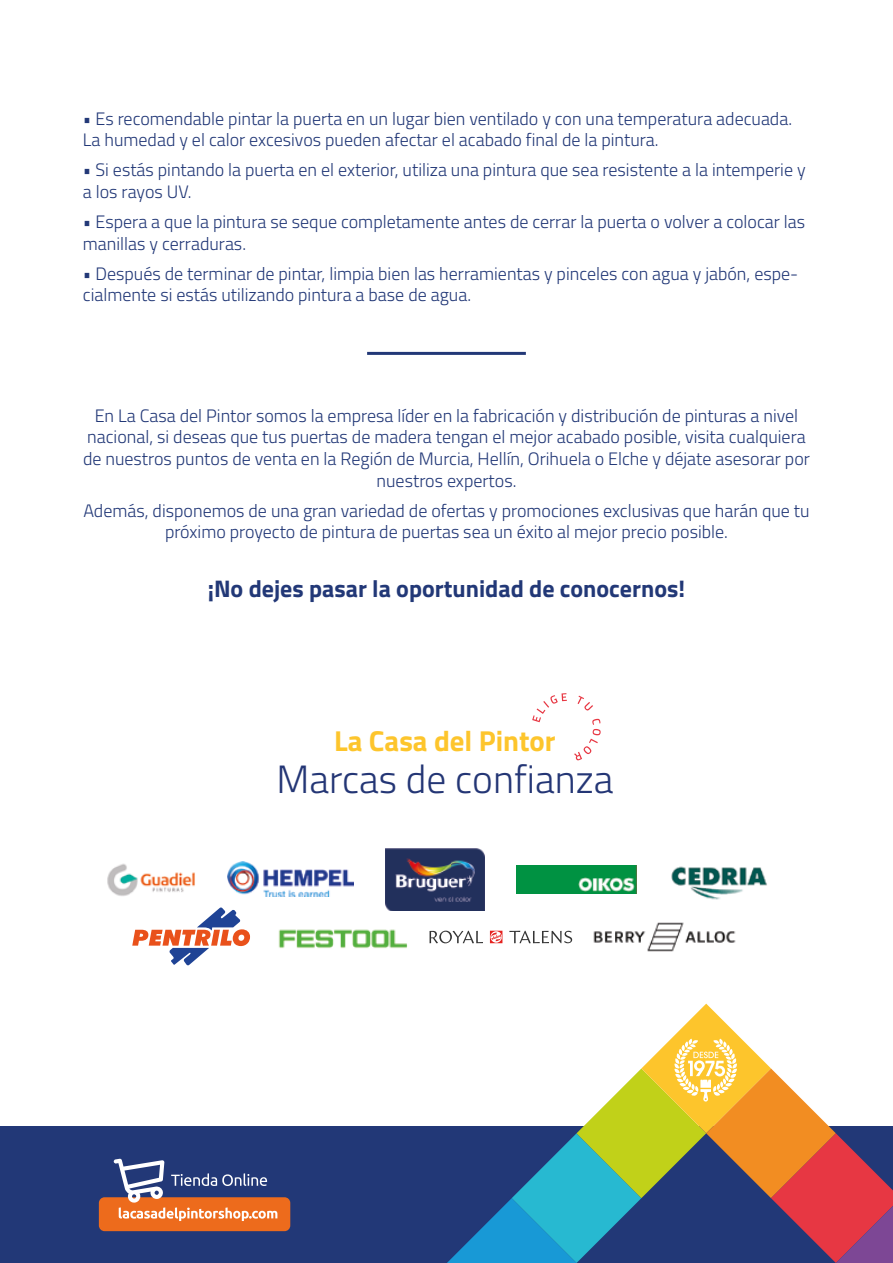
<style>
.page{position:relative;width:893px;height:1263px;background:#fff}
.page>*{position:absolute;margin:0;border:0;box-sizing:border-box;transform-origin:0 0}
.t1{font:300 39.45px "Titillium Web";color:#243675}
.t2{font:700 28.8px "Titillium Web";color:#fdc52c}
.t3{font:700 24px "Titillium Web";color:#223877}
.t4{font:300 18px/21.6px "Titillium Web";color:#223877}
</style>
<div class="page">
<div style="left:1px;top:1127px;width:892px;height:136px;background:#223877"></div>
<hr style="left:367px;top:352px;width:159px;height:3px;background:#223877">
<svg style="left:447px;top:1004px;width:446px;height:259px"></svg>
<div style="left:99px;top:1197px;width:191px;height:34px;background:#ed6b1c;border-radius:6px"></div>
<svg style="left:113px;top:1158px;width:164px;height:63px"></svg>
<svg style="left:532px;top:693px;width:35px;height:29px"></svg>
<svg style="left:577px;top:696px;width:16px;height:14px"></svg>
<svg style="left:574px;top:719px;width:27px;height:42px"></svg>
<img style="left:385px;top:848px;width:99px;height:63px">
<img style="left:516px;top:865px;width:120px;height:28px">
<img style="left:671px;top:866px;width:96px;height:34px">
<img style="left:593px;top:922px;width:143px;height:30px">
<img style="left:278px;top:929px;width:130px;height:19px">
<img style="left:228px;top:862px;width:126px;height:35px">
<svg style="left:132px;top:907px;width:118px;height:58px"></svg>
<svg style="left:430px;top:931px;width:53px;height:12px"></svg>
<svg style="left:509px;top:931px;width:63px;height:12px"></svg>
<svg style="left:490px;top:931px;width:12px;height:12px"></svg>
<img style="left:107px;top:863px;width:88px;height:33px">
<p class="t4" style="left:83px;top:107px;width:711px">• Es recomendable pintar la puerta en un lugar bien ventilado y con una temperatura adecuada.<br>La humedad y el calor excesivos pueden afectar el acabado final de la pintura.</p>
<p class="t4" style="left:83px;top:158px;width:724px">• Si estás pintando la puerta en el exterior, utiliza una pintura que sea resistente a la intemperie y a los rayos UV.</p>
<p class="t4" style="left:83px;top:210px;width:724px">• Espera a que la pintura se seque completamente antes de cerrar la puerta o volver a colocar las manillas y cerraduras.</p>
<p class="t4" style="left:83px;top:262px;width:717px">• Después de terminar de pintar, limpia bien las herramientas y pinceles con agua y jabón, espe&shy;cialmente si estás utilizando pintura a base de agua.</p>
<p class="t4" style="left:83px;top:404px;width:728px;text-align:center">En La Casa del Pintor somos la empresa líder en la fabricación y distribución de pinturas a nivel nacional, si deseas que tus puertas de madera tengan el mejor acabado posible, visita cualquiera de nuestros puntos de venta en la Región de Murcia, Hellín, Orihuela o Elche y déjate asesorar por nuestros expertos.</p>
<p class="t4" style="left:83px;top:499px;width:728px;text-align:center">Además, disponemos de una gran variedad de ofertas y promociones exclusivas que harán que tu próximo proyecto de pintura de puertas sea un éxito al mejor precio posible.</p>
<h3 class="t3" style="left:208px;top:570px;width:479px">¡No dejes pasar la oportunidad de conocernos!</h3>
<h2 class="t2" style="left:334px;top:718px;width:223px">La Casa del Pintor</h2>
<h1 class="t1" style="left:277px;top:750px;width:338px">Marcas de confianza</h1>
</div>
